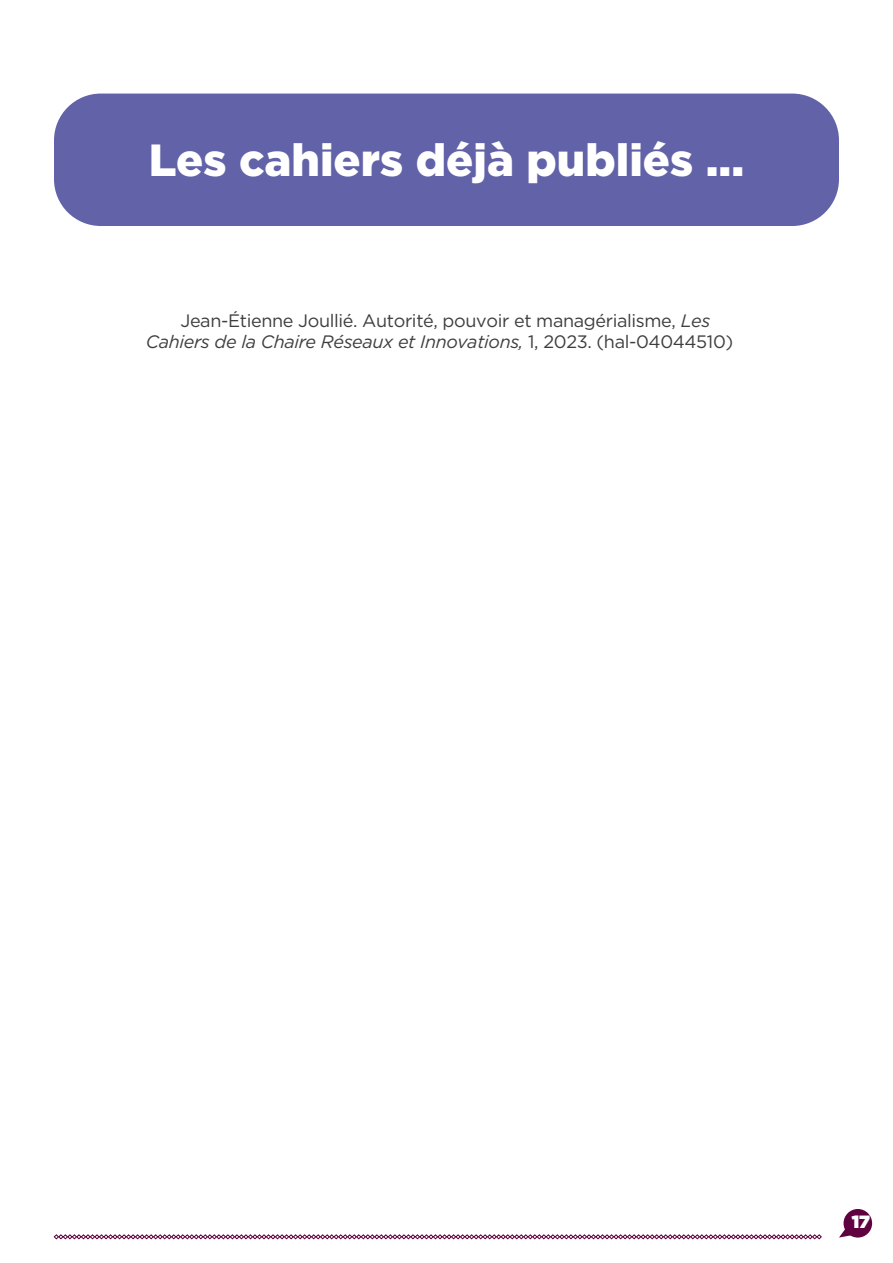
<style>
.page{position:relative;width:893px;height:1263px;background:#fff}
.page>*{position:absolute;margin:0;border:0;box-sizing:border-box;transform-origin:0 0}
.t1{font:900 45px "Gotham";color:#fff}
.t2{font:18px/21.6px "Gotham";letter-spacing:-.02em;color:#3e3e3f}
.t3{font:900 17.7px "Gotham";color:#fff}
.s1{font-style:italic}
</style>
<div class="page">
<div style="left:843px;top:1209px;width:29px;height:28px;background:#60023f;border-radius:50%"></div>
<svg style="left:839px;top:1226px;width:15px;height:11px"></svg>
<svg style="left:54px;top:1234px;width:768px;height:5px"></svg>
<div style="left:54px;top:94px;width:785px;height:132px;background:#6262a9;border-radius:47px"></div>
<h1 class="t1" style="left:149px;top:129px;width:597px">Les cahiers déjà publiés ...</h1>
<p class="t2" style="left:146px;top:310px;width:589px;text-indent:35px">Jean-Étienne Joullié. Autorité, pouvoir et managérialisme, <span class="s1">Les<br>Cahiers de la Chaire Réseaux et Innovations,</span> 1, 2023. (hal-04044510)</p>
<p class="t3" style="left:852px;top:1209px;width:20px">17</p>
</div>
